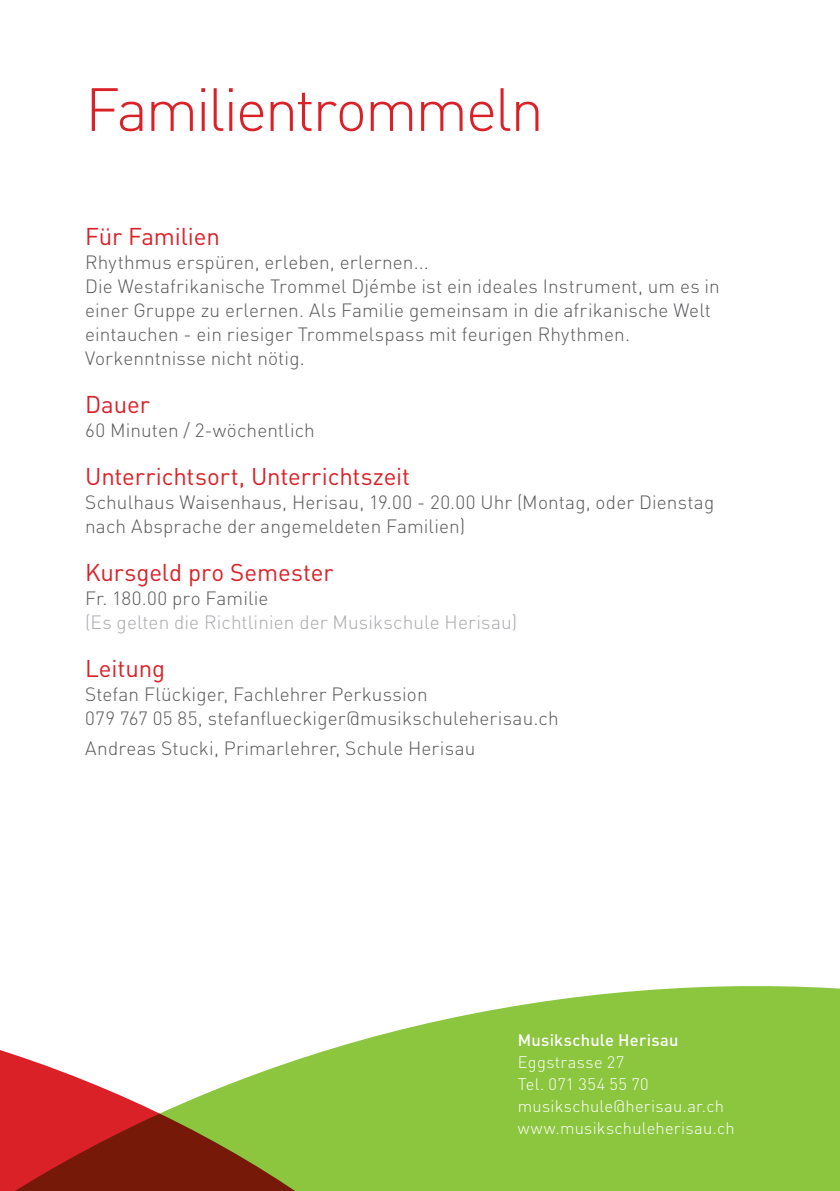
<style>
.page{position:relative;width:840px;height:1191px;background:#fff}
.page>*{position:absolute;margin:0;border:0;box-sizing:border-box;transform-origin:0 0}
.t1{font:300 60px "DIN Pro";letter-spacing:-.04em;color:#da2128}
.t2{font:24px "DIN Pro";letter-spacing:-.005em;color:#da2128}
.t3{font:300 19px/24px "DIN Pro";letter-spacing:.005em;color:#57585a}
.t4{font:300 19px "DIN Pro";letter-spacing:.005em;color:#a8a9ad}
.t5{font:300 16.4px/22px "DIN Pro";letter-spacing:.015em;color:#fff}
.t6{font:500 16.4px "DIN Pro";letter-spacing:.015em;color:#fff}
</style>
<div class="page">
<div style="left:727px;top:986px;width:112px;height:205px;background:#8bc63e"></div>
<svg style="left:0;top:986px;width:727px;height:205px;fill:#8bc63e"></svg>
<h1 class="t1" style="left:85px;top:68px;width:460px">Familientrommeln</h1>
<p class="t2" style="left:85px;top:220px;width:136px">Für Familien</p>
<p class="t3" style="left:85px;top:249px;width:636px">Rhythmus erspüren, erleben, erlernen...<br>Die Westafrikanische Trommel Djémbe ist ein ideales Instrument, um es in einer Gruppe zu erlernen. Als Familie gemeinsam in die afrikanische Welt eintauchen - ein riesiger Trommelspass mit feurigen Rhythmen.<br>Vorkenntnisse nicht nötig.</p>
<p class="t2" style="left:85px;top:388px;width:66px">Dauer</p>
<p class="t3" style="left:85px;top:417px;width:231px">60 Minuten / 2-wöchentlich</p>
<p class="t2" style="left:85px;top:460px;width:326px">Unterrichtsort, Unterrichtszeit</p>
<p class="t3" style="left:85px;top:489px;width:630px">Schulhaus Waisenhaus, Herisau, 19.00 - 20.00 Uhr (Montag, oder Dienstag nach Absprache der angemeldeten Familien)</p>
<p class="t2" style="left:85px;top:556px;width:250px">Kursgeld pro Semester</p>
<p class="t3" style="left:85px;top:585px;width:185px">Fr. 180.00 pro Familie</p>
<p class="t4" style="left:85px;top:609px;width:433px">(Es gelten die Richtlinien der Musikschule Herisau)</p>
<p class="t2" style="left:85px;top:652px;width:81px">Leitung</p>
<p class="t3" style="left:85px;top:681px;width:475px">Stefan Flückiger, Fachlehrer Perkussion<br>079 767 05 85, stefanflueckiger@musikschuleherisau.ch</p>
<p class="t3" style="left:85px;top:735px;width:391px">Andreas Stucki, Primarlehrer, Schule Herisau</p>
<p class="t6" style="left:517px;top:1029px;width:162px">Musikschule Herisau</p>
<p class="t5" style="left:517px;top:1050px;width:218px">Eggstrasse 27<br>Tel. 071 354 55 70 musikschule@herisau.ar.ch www.musikschuleherisau.ch</p>
</div>
